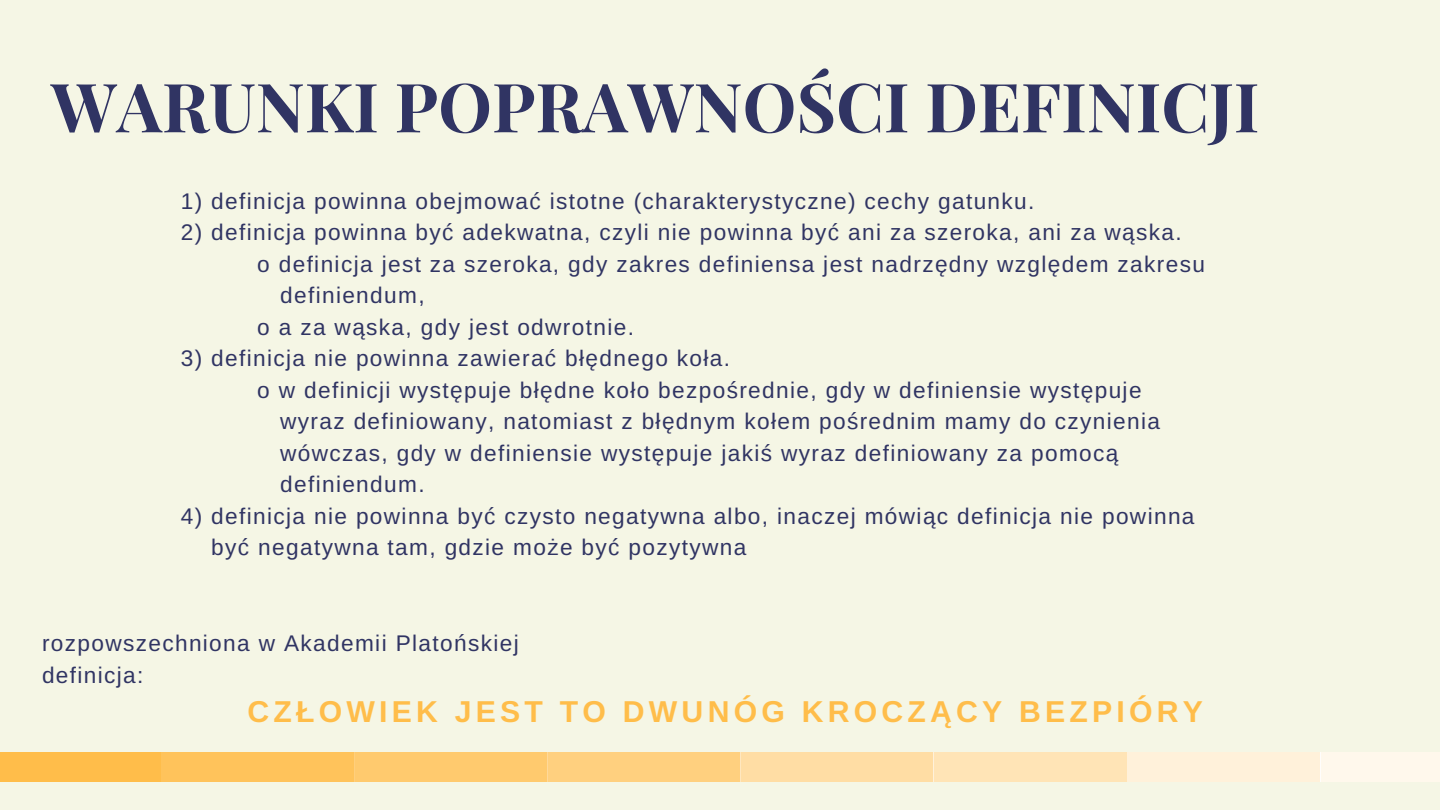
<style>
.page{position:relative;width:1440px;height:810px;background:#f5f6e5}
.page>*{position:absolute;margin:0;border:0;box-sizing:border-box;transform-origin:0 0}
.t1{font:700 67.9px "Playfair Display";color:#303463}
.t2{font:700 30.2px "Arimo";letter-spacing:.14em;color:#ffbd4a}
.t3{font:22.6px/31.5px "Arimo";letter-spacing:.06em;color:#303463}
.s1{font-family:"Liberation Sans"}
</style>
<div class="page">
<div style="left:0;top:752px;width:1440px;height:30px;background:#ffbd4a"></div>
<div style="left:741px;top:752px;width:193px;height:30px;background:#ffdda4"></div>
<div style="left:1127px;top:752px;width:193px;height:30px;background:#fff1da"></div>
<div style="left:354px;top:752px;width:193px;height:30px;background:#ffca6e"></div>
<div style="left:1320px;top:752px;width:120px;height:30px;background:#fff8ec"></div>
<div style="left:934px;top:752px;width:193px;height:30px;background:#ffe4b6"></div>
<div style="left:547px;top:752px;width:194px;height:30px;background:#ffd07f"></div>
<div style="left:161px;top:752px;width:193px;height:30px;background:#ffc35b"></div>
<h1 class="t1" style="left:51px;top:59px;width:1210px">WARUNKI POPRAWNOŚCI DEFINICJI</h1>
<p class="t3" style="left:181px;top:185px;width:855px">1) definicja powinna obejmowa<span class="s1">ć</span> istotne (charakterystyczne) cechy gatunku.</p>
<p class="t3" style="left:181px;top:216px;width:1003px">2) definicja powinna by<span class="s1">ć</span> adekwatna, czyli nie powinna by<span class="s1">ć</span> ani za szeroka, ani za w<span class="s1">ą</span>ska.</p>
<p class="t3" style="left:257px;top:248px;width:949px">o definicja jest za szeroka, gdy zakres definiensa jest nadrz<span class="s1">ę</span>dny wzgl<span class="s1">ę</span>dem zakresu</p>
<p class="t3" style="left:280px;top:279px;width:146px">definiendum,</p>
<p class="t3" style="left:257px;top:311px;width:378px">o a za w<span class="s1">ą</span>ska, gdy jest odwrotnie.</p>
<p class="t3" style="left:181px;top:342px;width:551px">3) definicja nie powinna zawiera<span class="s1">ć</span> b<span class="s1">łę</span>dnego ko<span class="s1">ł</span>a.</p>
<p class="t3" style="left:257px;top:374px;width:886px">o w definicji wyst<span class="s1">ę</span>puje b<span class="s1">łę</span>dne ko<span class="s1">ł</span>o bezpo<span class="s1">ś</span>rednie, gdy w definiensie wyst<span class="s1">ę</span>puje</p>
<p class="t3" style="left:280px;top:405px;width:881px">wyraz definiowany, natomiast z b<span class="s1">łę</span>dnym ko<span class="s1">ł</span>em po<span class="s1">ś</span>rednim mamy do czynienia</p>
<p class="t3" style="left:280px;top:437px;width:840px">wówczas, gdy w definiensie wyst<span class="s1">ę</span>puje jaki<span class="s1">ś</span> wyraz definiowany za pomoc<span class="s1">ą</span></p>
<p class="t3" style="left:280px;top:468px;width:146px">definiendum.</p>
<p class="t3" style="left:211px;top:500px;width:985px;text-indent:-31px">4) definicja nie powinna by<span class="s1">ć</span> czysto negatywna albo, inaczej mówi<span class="s1">ą</span>c definicja nie powinna by<span class="s1">ć</span> negatywna tam, gdzie mo<span class="s1">ż</span>e by<span class="s1">ć</span> pozytywna</p>
<p class="t3" style="left:42px;top:627px;width:478px">rozpowszechniona w Akademii Plato<span class="s1">ń</span>skiej definicja:</p>
<h2 class="t2" style="left:248px;top:694px;width:957px">CZ<span class="s1">Ł</span>OWIEK JEST TO DWUNÓG KROCZ<span class="s1">Ą</span>CY BEZPIÓRY</h2>
</div>
